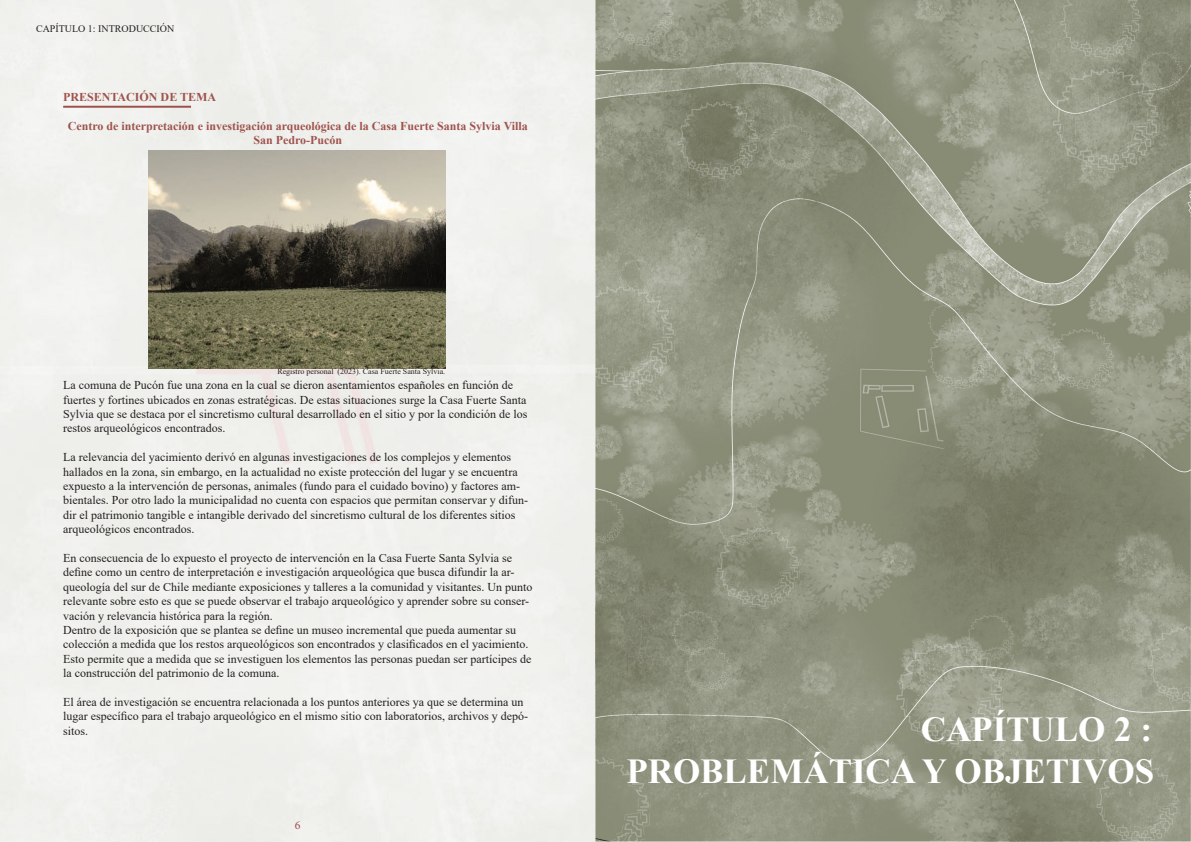
<style>
.page{position:relative;width:1191px;height:842px;background:#fff}
.page>*{position:absolute;margin:0;border:0;box-sizing:border-box;transform-origin:0 0}
.t1{font:700 35px "Times New Roman";color:#fff}
.t2{font:12px/14.4px "Times New Roman";color:#231f20}
.t3{font:700 12px/14.4px "Times New Roman";color:#9f524d;text-align:center}
.t4{font:12px "Minion Pro";color:#9f524d}
.t5{font:10px "Times New Roman";color:#231f20}
.t6{font:8px "Times New Roman";color:#231f20}
</style>
<div class="page">
<img style="left:0;top:0;width:1191px;height:842px">
<div style="left:877px;top:810px;width:31px;height:21px;background:#898c76"></div>
<hr style="left:63px;top:106px;width:128px;height:2px;background:#9f524d">
<img style="left:149px;top:150px;width:296px;height:219px">
<p class="t5" style="left:36px;top:22px;width:140px">CAPÍTULO 1: INTRODUCCIÓN</p>
<p class="t3" style="left:63px;top:90px;width:154px">PRESENTACIÓN DE TEMA</p>
<p class="t3" style="left:68px;top:118px;width:461px">Centro de interpretación e investigación arqueológica de la Casa Fuerte Santa Sylvia Villa<br>San Pedro-Pucón</p>
<p class="t6" style="left:277px;top:366px;width:169px">Registro personal (2023). Casa Fuerte Santa Sylvia.</p>
<p class="t2" style="left:63px;top:378px;width:466px">La comuna de Pucón fue una zona en la cual se dieron asentamientos españoles en función de fuertes y fortines ubicados en zonas estratégicas. De estas situaciones surge la Casa Fuerte Santa Sylvia que se destaca por el sincretismo cultural desarrollado en el sitio y por la condición de los restos arqueológicos encontrados.</p>
<p class="t2" style="left:63px;top:450px;width:466px">La relevancia del yacimiento derivó en algunas investigaciones de los complejos y elementos hallados en la zona, sin embargo, en la actualidad no existe protección del lugar y se encuentra expuesto a la intervención de personas, animales (fundo para el cuidado bovino) y factores am&shy;bientales. Por otro lado la municipalidad no cuenta con espacios que permitan conservar y difun&shy;dir el patrimonio tangible e intangible derivado del sincretismo cultural de los diferentes sitios arqueológicos encontrados.</p>
<p class="t2" style="left:63px;top:550px;width:471px">En consecuencia de lo expuesto el proyecto de intervención en la Casa Fuerte Santa Sylvia se define como un centro de interpretación e investigación arqueológica que busca difundir la ar&shy;queología del sur de Chile mediante exposiciones y talleres a la comunidad y visitantes. Un punto relevante sobre esto es que se puede observar el trabajo arqueológico y aprender sobre su conser&shy;vación y relevancia histórica para la región.</p>
<p class="t2" style="left:63px;top:622px;width:470px">Dentro de la exposición que se plantea se define un museo incremental que pueda aumentar su colección a medida que los restos arqueológicos son encontrados y clasificados en el yacimiento.<br>Esto permite que a medida que se investiguen los elementos las personas puedan ser partícipes de la construcción del patrimonio de la comuna.</p>
<p class="t2" style="left:63px;top:694px;width:466px">El área de investigación se encuentra relacionada a los puntos anteriores ya que se determina un lugar específico para el trabajo arqueológico en el mismo sitio con laboratorios, archivos y depó&shy;sitos.</p>
<p class="t4" style="left:295px;top:817px;width:7px">6</p>
<p class="t1" style="left:920px;top:704px;width:233px">CAPÍTULO 2 :</p>
<p class="t1" style="left:626px;top:746px;width:529px">PROBLEMÁTICA Y OBJETIVOS</p>
</div>
